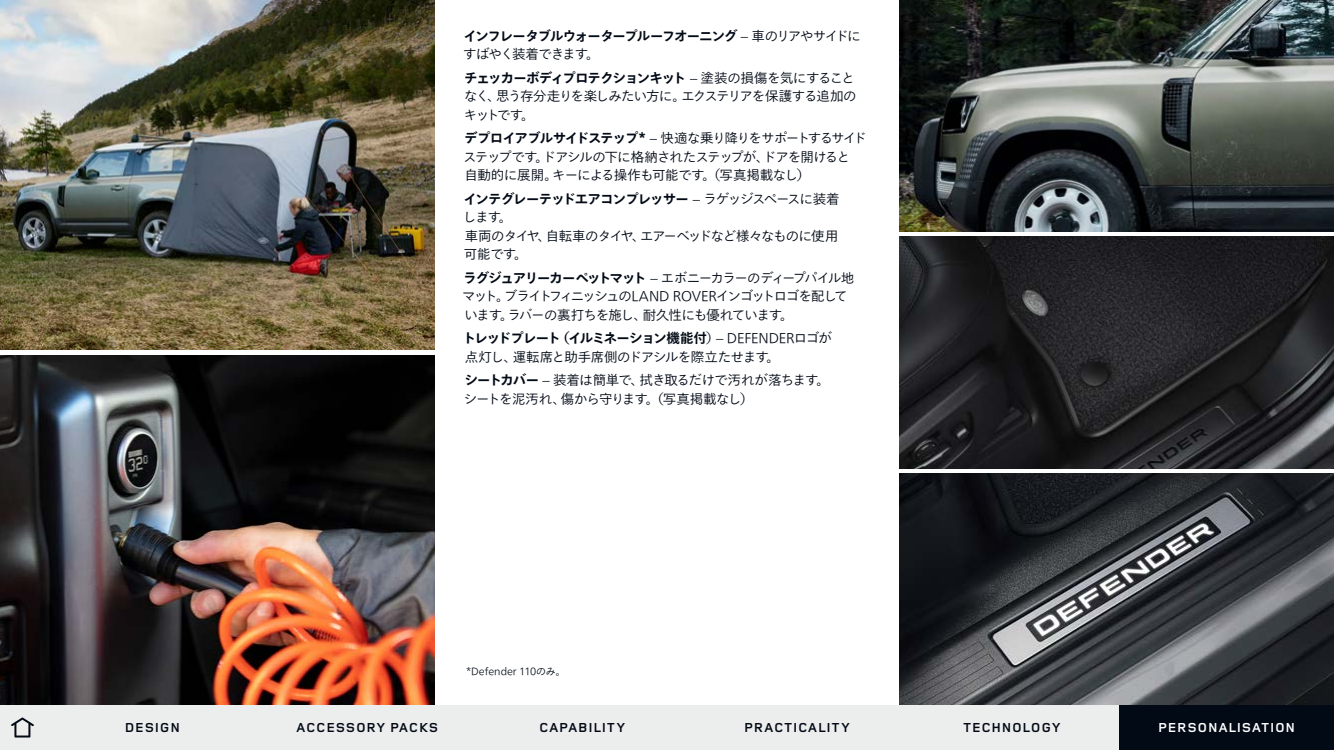
<style>
.page{position:relative;width:1334px;height:750px;background:#fff}
.page>*{position:absolute;margin:0;border:0;box-sizing:border-box;transform-origin:0 0}
.t1{font:300 13.5px/18.5px "Tazugane Gothic Std N";letter-spacing:-.075em;color:#020a16}
.t2{font:300 13.5px/18.5px "Tazugane Gothic Std N";letter-spacing:-.035em;color:#020a16}
.t3{font:300 13.5px/18.5px "Tazugane Gothic Std N";letter-spacing:-.055em;color:#020a16}
.t4{font:700 13.5px "Land Rover Wide";color:#020a16}
.t5{font:700 13.5px/18.5px "Tazugane Gothic Std N";letter-spacing:-.08em;color:#020a16}
.t6{font:700 13.5px "Land Rover Wide";color:#fff}
.t7{font:300 10px "Tazugane Gothic Std N";color:#020a16}
.s1{font-weight:300}
.s2{font-weight:700}
</style>
<div class="page">
<img style="left:0;top:355px;width:435px;height:350px">
<img style="left:900px;top:473px;width:434px;height:232px">
<img style="left:0;top:0;width:435px;height:350px">
<img style="left:899px;top:237px;width:435px;height:231px">
<img style="left:899px;top:0;width:435px;height:232px">
<div style="left:0;top:705px;width:1334px;height:45px;background:#eceded"></div>
<svg style="left:11px;top:717px;width:23px;height:21px"></svg>
<div style="left:1119px;top:705px;width:215px;height:45px;background:#020a16"></div>
<p class="t5" style="left:463px;top:28px;width:399px">インフレータブルウォータープルーフオーニング <span class="s1">– 車のリアやサイドにすばやく装着できます。</span></p>
<p class="t1" style="left:464px;top:69px;width:394px"><span class="s2">チェッカーボディプロテクションキット</span> – 塗装の損傷を気にすることなく、思う存分走りを楽しみたい方に。エクステリアを保護する追加のキットです。</p>
<p class="t1" style="left:463px;top:130px;width:405px"><span class="s2">デプロイアブルサイドステップ*</span> – 快適な乗り降りをサポートするサイドステップです。ドアシルの下に格納されたステップが、ドアを開けると自動的に展開。キーによる操作も可能です。（写真掲載なし）</p>
<p class="t1" style="left:463px;top:190px;width:378px"><span class="s2">インテグレーテッドエアコンプレッサー</span> – ラゲッジスペースに装着します。<br>車両のタイヤ、自転車のタイヤ、エアーベッドなど様々なものに使用可能です。</p>
<p class="t1" style="left:462px;top:269px;width:394px"><span class="s2">ラグジュアリーカーペットマット</span> – エボニーカラーのディープパイル地マット。ブライトフィニッシュのLAND ROVERインゴットロゴを配しています。ラバーの裏打ちを施し、耐久性にも優れています。</p>
<p class="t2" style="left:463px;top:330px;width:371px"><span class="s2">トレッドプレート（イルミネーション機能付</span>）– DEFENDERロゴが点灯し、運転席と助手席側のドアシルを際立たせます。</p>
<p class="t3" style="left:464px;top:372px;width:367px"><span class="s2">シートカバー</span> – 装着は簡単で、拭き取るだけで汚れが落ちます。シートを泥汚れ、傷から守ります。（写真掲載なし）</p>
<p class="t7" style="left:466px;top:664px;width:101px">*Defender 110のみ。</p>
<p class="t4" style="left:125px;top:718px;width:57px">DESIGN</p>
<p class="t4" style="left:296px;top:718px;width:144px">ACCESSORY PACKS</p>
<p class="t4" style="left:539px;top:718px;width:88px">CAPABILITY</p>
<p class="t4" style="left:744px;top:718px;width:108px">PRACTICALITY</p>
<p class="t4" style="left:963px;top:718px;width:100px">TECHNOLOGY</p>
<p class="t6" style="left:1158px;top:718px;width:139px">PERSONALISATION</p>
</div>
